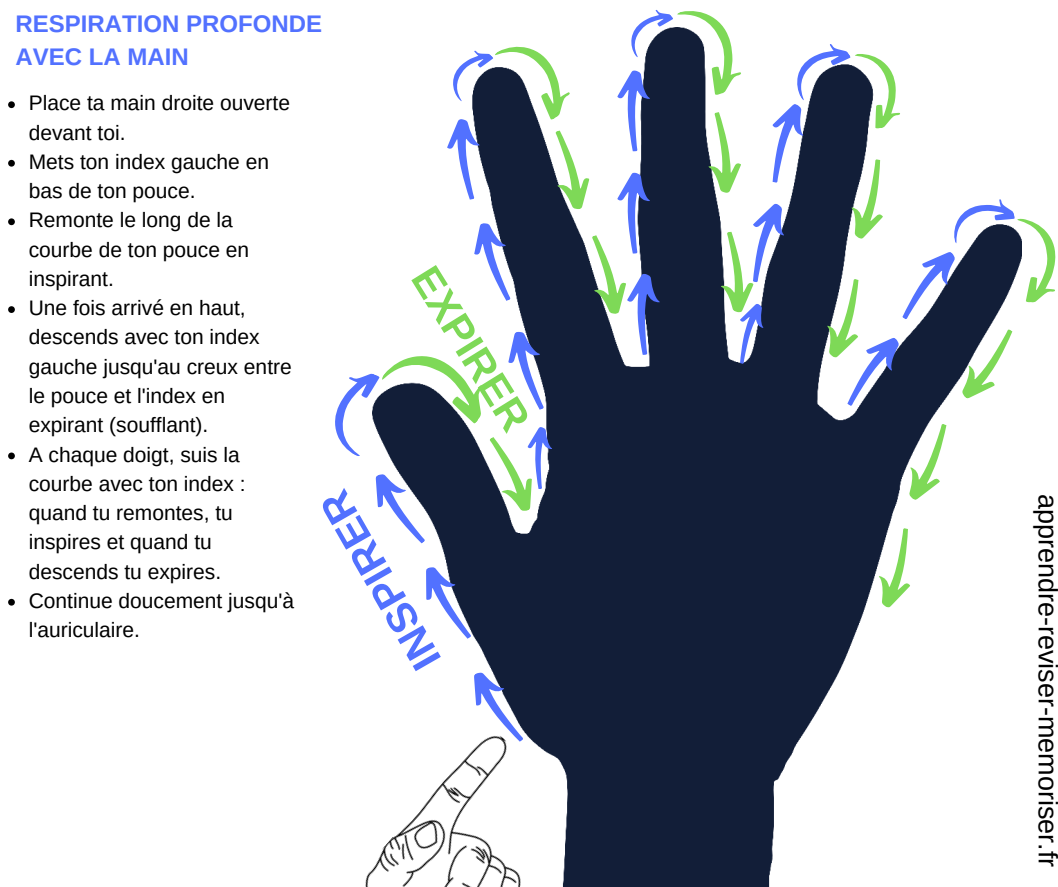
<style>
.page{position:relative;width:1058px;height:887px;background:#fff}
.page>*{position:absolute;margin:0;border:0;box-sizing:border-box;transform-origin:0 0}
.t1{font:700 42px "Arimo";color:#5271ff}
.t2{font:700 42px "Arimo";color:#7ed957}
.t3{font:27px "Arimo";color:#000}
.t4{font:700 24px/32.7px "Arimo";color:#5271ff}
.t5{font:21px/29.2px "Arimo";color:#000}
</style>
<div class="page">
<img style="left:479px;top:645px;width:372px;height:241px">
<svg style="left:474px;top:665px;width:62px;height:61px"></svg>
<img style="left:365px;top:726px;width:240px;height:160px">
<svg style="left:8px;top:101px;width:7px;height:7px"></svg>
<svg style="left:8px;top:160px;width:7px;height:7px"></svg>
<svg style="left:8px;top:218px;width:7px;height:7px"></svg>
<svg style="left:8px;top:306px;width:7px;height:7px"></svg>
<svg style="left:8px;top:452px;width:7px;height:7px"></svg>
<svg style="left:8px;top:599px;width:7px;height:6px"></svg>
<svg style="left:335px;top:9px;width:721px;height:636px"></svg>
<p class="t4" style="left:15px;top:7px;width:308px">RESPIRATION PROFONDE<br>AVEC LA MAIN</p>
<p class="t5" style="left:29px;top:88px;width:267px">Place ta main droite ouverte devant toi.<br>Mets ton index gauche en bas de ton pouce.<br>Remonte le long de la courbe de ton pouce en inspirant.<br>Une fois arrivé en haut, descends avec ton index gauche jusqu'au creux entre le pouce et l'index en expirant (soufflant).<br>A chaque doigt, suis la courbe avec ton index : quand tu remontes, tu inspires et quand tu descends tu expires.<br>Continue doucement jusqu'à l'auriculaire.</p>
<h1 class="t2" style="left:442px;top:258px;width:186px;rotate:58deg">EXPIRER</h1>
<h1 class="t1" style="left:409px;top:678px;width:200px;rotate:-120deg">NI SP RI ER</h1>
<p class="t3" style="left:1063px;top:493px;width:375px;rotate:90deg">apprendre-reviser-memoriser.fr</p>
</div>
